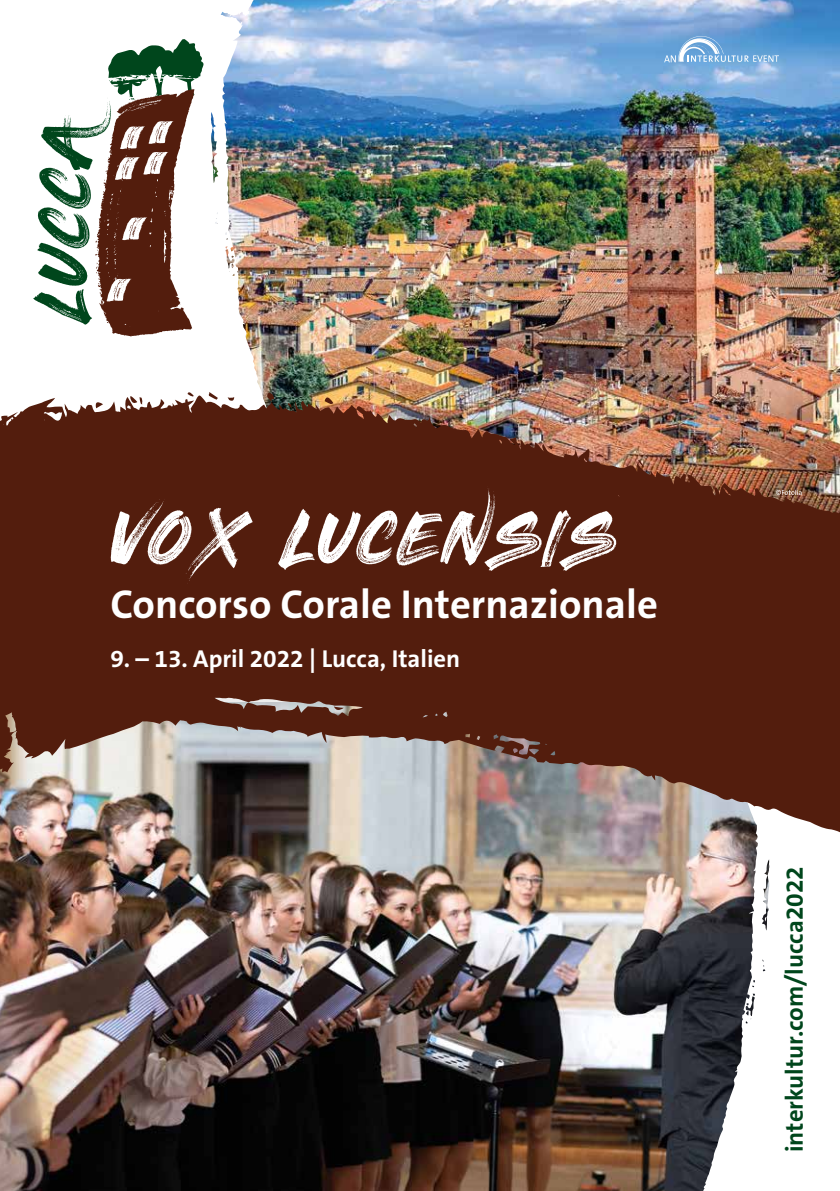
<style>
.page{position:relative;width:840px;height:1191px;background:#fff}
.page>*{position:absolute;margin:0;border:0;box-sizing:border-box;transform-origin:0 0}
.t1{font:77px "Painting With Chocolate";letter-spacing:-.015em;color:#fff}
.t2{font:700 40.6px "The Sans B7";color:#fff}
.t3{font:700 24.6px "The Sans B7";color:#fff}
.t4{font:700 24.6px "The Sans B7";color:#00461c}
</style>
<div class="page">
<img style="left:0;top:879px;width:691px;height:312px">
<svg style="left:691px;top:879px;width:79px;height:312px"></svg>
<img style="left:289px;top:0;width:550px;height:391px">
<img style="left:211px;top:0;width:78px;height:391px">
<img style="left:0;top:391px;width:839px;height:488px">
<svg style="left:0;top:427px;width:839px;height:386px;background:#643627"></svg>
<svg style="left:33px;top:39px;width:171px;height:297px"></svg>
<svg style="left:663px;top:36px;width:115px;height:26px;background:#7bafdd"></svg>
<svg style="left:775px;top:490px;width:26px;height:5px"></svg>
<div style="left:721px;top:1136px;width:118px;height:55px;background:#fff"></div>
<h1 class="t1" style="left:110px;top:492px;width:508px">VOX LUCENSIS</h1>
<h2 class="t2" style="left:110px;top:582px;width:548px">Concorso Corale Internazionale</h2>
<p class="t3" style="left:110px;top:646px;width:351px">9. – 13. April 2022 | Lucca, Italien</p>
<p class="t4" style="left:780px;top:1152px;width:287px;rotate:-90deg">interkultur.com/lucca2022</p>
</div>
